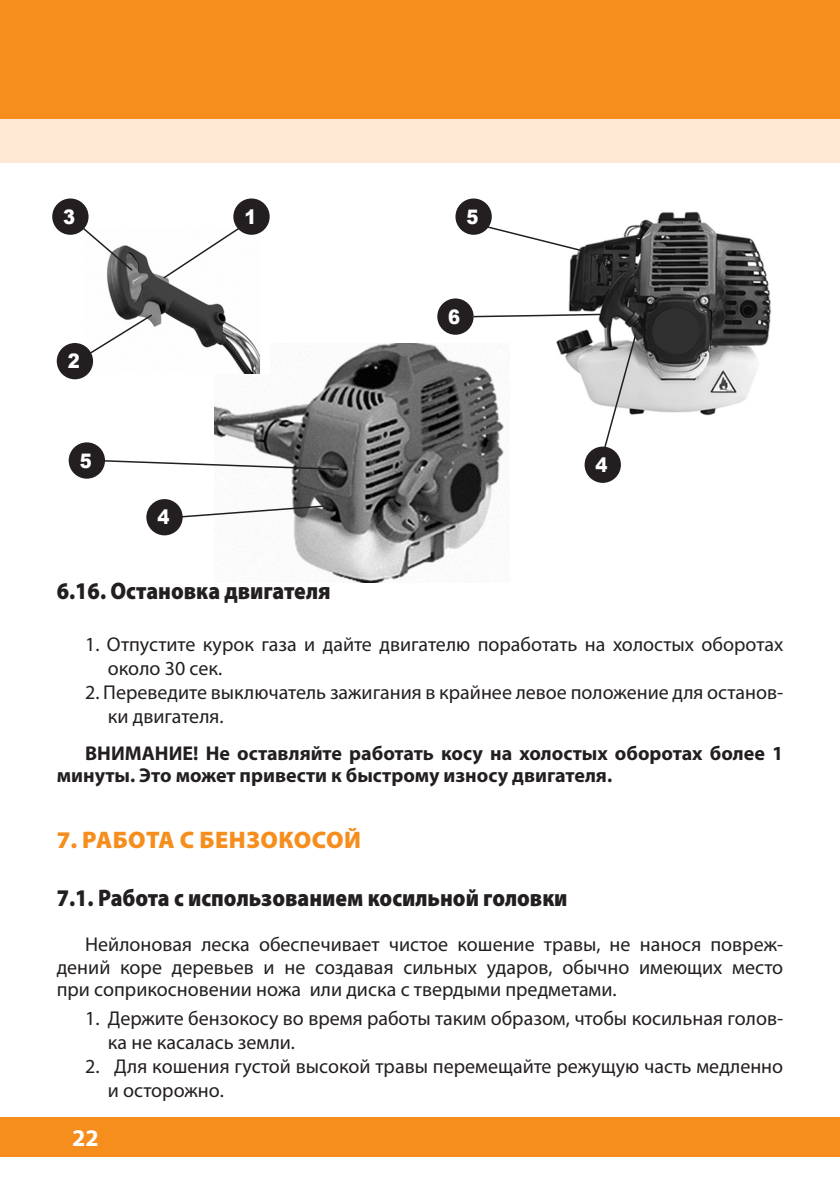
<style>
.page{position:relative;width:840px;height:1191px;background:#fff}
.page>*{position:absolute;margin:0;border:0;box-sizing:border-box;transform-origin:0 0}
.t1{font:900 24px "Myriad Pro";color:#231f20;scale:.9 1}
.t2{font:900 24px "Myriad Pro";letter-spacing:.02em;color:#f68e1e}
.t3{font:700 24px "Myriad Pro";color:#fff}
.t4{font:20px/24px "Myriad Pro";color:#231f20}
.t5{font:700 20px/22.6px "Myriad Pro";color:#231f20}
.t6{font:900 20px "Arial";color:#fff;scale:.9 1}
</style>
<div class="page">
<div style="left:0;top:0;width:839px;height:119px;background:#f68e1e"></div>
<div style="left:0;top:1117px;width:839px;height:40px;background:#f68e1e"></div>
<div style="left:0;top:119px;width:839px;height:44px;background:#fee9d5"></div>
<img style="left:556px;top:211px;width:215px;height:205px">
<img style="left:214px;top:343px;width:290px;height:240px">
<img style="left:57px;top:199px;width:212px;height:174px">
<div style="left:52px;top:198px;width:36px;height:37px;background:#231f20;border-radius:50%"></div>
<div style="left:233px;top:198px;width:36px;height:37px;background:#231f20;border-radius:50%"></div>
<svg style="left:102px;top:459px;width:238px;height:12px"></svg>
<div style="left:57px;top:343px;width:36px;height:36px;background:#231f20;border-radius:50%"></div>
<div style="left:455px;top:198px;width:36px;height:37px;background:#231f20;border-radius:50%"></div>
<div style="left:437px;top:298px;width:36px;height:37px;background:#231f20;border-radius:50%"></div>
<div style="left:584px;top:446px;width:36px;height:37px;background:#231f20;border-radius:50%"></div>
<div style="left:146px;top:499px;width:36px;height:36px;background:#231f20;border-radius:50%"></div>
<div style="left:69px;top:442px;width:36px;height:36px;background:#231f20;border-radius:50%"></div>
<svg style="left:86px;top:313px;width:68px;height:43px"></svg>
<svg style="left:162px;top:225px;width:81px;height:55px"></svg>
<svg style="left:79px;top:224px;width:55px;height:48px"></svg>
<svg style="left:480px;top:224px;width:110px;height:30px"></svg>
<svg style="left:473px;top:313px;width:131px;height:5px"></svg>
<svg style="left:600px;top:333px;width:37px;height:124px"></svg>
<svg style="left:177px;top:504px;width:148px;height:15px"></svg>
<p class="t6" style="left:63px;top:202px;width:15px">3</p>
<p class="t6" style="left:244px;top:202px;width:15px">1</p>
<p class="t6" style="left:68px;top:347px;width:15px">2</p>
<p class="t6" style="left:80px;top:446px;width:15px">5</p>
<p class="t6" style="left:157px;top:503px;width:15px">4</p>
<p class="t6" style="left:466px;top:202px;width:15px">5</p>
<p class="t6" style="left:448px;top:302px;width:15px">6</p>
<p class="t6" style="left:595px;top:450px;width:15px">4</p>
<p class="t1" style="left:57px;top:575px;width:306px">6.16. Остановка двигателя</p>
<p class="t4" style="left:108px;top:632px;width:676px;text-indent:-23px">1. Отпустите курок газа и дайте двигателю поработать на холостых оборотах около 30 сек.</p>
<p class="t4" style="left:108px;top:680px;width:676px;text-indent:-23px">2. Переведите выключатель зажигания в крайнее левое положение для останов&shy;ки двигателя.</p>
<p class="t5" style="left:57px;top:741px;width:727px;text-indent:28px">ВНИМАНИЕ! Не оставляйте работать косу на холостых оборотах более 1 минуты. Это может привести к быстрому износу двигателя.</p>
<p class="t2" style="left:57px;top:823px;width:305px">7. РАБОТА С БЕНЗОКОСОЙ</p>
<p class="t1" style="left:57px;top:881px;width:569px">7.1. Работа с использованием косильной головки</p>
<p class="t4" style="left:57px;top:932px;width:727px;line-height:22.6px;text-align:justify;text-indent:28px">Нейлоновая леска обеспечивает чистое кошение травы, не нанося повреж&shy;дений коре деревьев и не создавая сильных ударов, обычно имеющих место при соприкосновении ножа или диска с твердыми предметами.</p>
<p class="t4" style="left:108px;top:1006px;width:676px;text-indent:-23px">1. Держите бензокосу во время работы таким образом, чтобы косильная голов&shy;ка не касалась земли.</p>
<p class="t4" style="left:108px;top:1054px;width:676px;text-indent:-23px">2. Для кошения густой высокой травы перемещайте режущую часть медленно и осторожно.</p>
<p class="t3" style="left:72px;top:1122px;width:28px">22</p>
</div>
